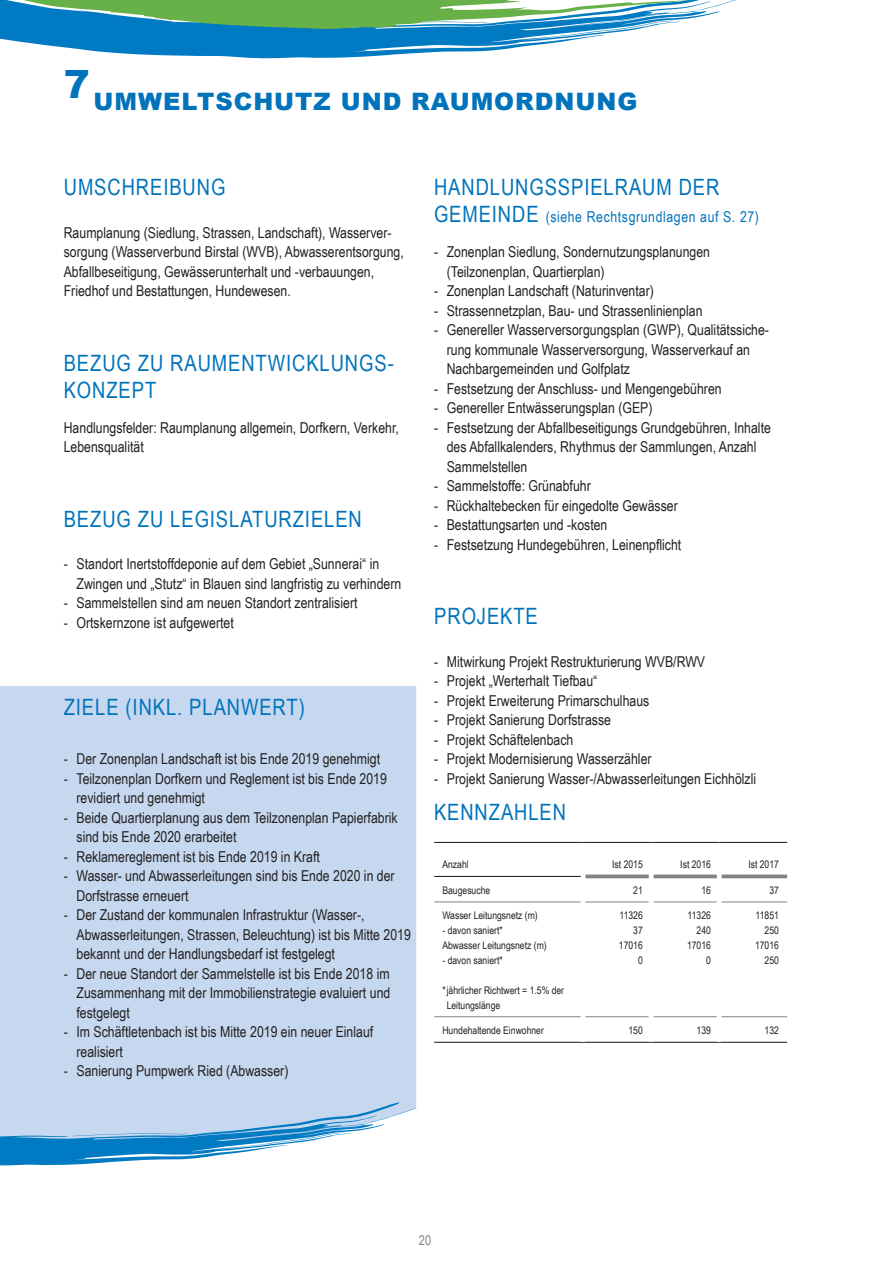
<style>
.page{position:relative;width:893px;height:1263px;background:#fff}
.page>*{position:absolute;margin:0;border:0;box-sizing:border-box;transform-origin:0 0}
.t1{font:900 24px "Arial";letter-spacing:.04em;color:#0173bb}
.t2{font:22.5px/27px "Arial Narrow";letter-spacing:.04em;color:#0173bb}
.t3{font:15px/19.5px "Arial Narrow";color:#231f20}
.t4{font:15px "Arial Narrow";letter-spacing:.04em;color:#0173bb}
.t5{font:13.5px "Arial Narrow";color:#808285}
.t6{font:10.5px/15px "Arial Narrow";color:#231f20;text-align:right}
.s1{font-size:22.5px}
</style>
<div class="page">
<svg style="left:0;top:0;width:736px;height:59px"></svg>
<div style="left:0;top:686px;width:416px;height:382px;background:#c6d8ef"></div>
<svg style="left:0;top:1068px;width:416px;height:98px"></svg>
<svg style="left:585px;top:874px;width:64px;height:4px"></svg>
<svg style="left:653px;top:874px;width:64px;height:4px"></svg>
<svg style="left:721px;top:874px;width:66px;height:4px"></svg>
<hr style="left:583px;top:842px;width:68px;height:1px;background:#231f20">
<hr style="left:651px;top:842px;width:68px;height:1px;background:#231f20">
<hr style="left:719px;top:842px;width:68px;height:1px;background:#231f20">
<hr style="left:434px;top:842px;width:149px;height:1px;background:#231f20">
<hr style="left:434px;top:876px;width:147px;height:1px;background:#231f20">
<hr style="left:434px;top:901px;width:147px;height:1px;background:#808285">
<hr style="left:585px;top:901px;width:64px;height:1px;background:#808285">
<hr style="left:653px;top:901px;width:64px;height:1px;background:#808285">
<hr style="left:721px;top:901px;width:66px;height:1px;background:#808285">
<hr style="left:434px;top:1016px;width:147px;height:1px;background:#808285">
<hr style="left:585px;top:1016px;width:64px;height:1px;background:#808285">
<hr style="left:653px;top:1016px;width:64px;height:1px;background:#808285">
<hr style="left:721px;top:1016px;width:66px;height:1px;background:#808285">
<hr style="left:434px;top:1042px;width:149px;height:1px;background:#231f20">
<hr style="left:583px;top:1042px;width:68px;height:1px;background:#231f20">
<hr style="left:651px;top:1042px;width:68px;height:1px;background:#231f20">
<hr style="left:719px;top:1042px;width:68px;height:1px;background:#231f20">
<h1 class="t1" style="left:64px;top:84px;width:575px"><sup>7</sup> UMWELTSCHUTZ UND RAUMORDNUNG</h1>
<h2 class="t2" style="left:64px;top:173px;width:163px">UMSCHREIBUNG</h2>
<p class="t3" style="left:64px;top:222px;width:342px">Raumplanung (Siedlung, Strassen, Landschaft), Wasserver&shy;sorgung (Wasserverbund Birstal (WVB), Abwasserentsorgung, Abfallbeseitigung, Gewässerunterhalt und -verbauungen, Friedhof und Bestattungen, Hundewesen.</p>
<h2 class="t2" style="left:64px;top:349px;width:332px">BEZUG ZU RAUMENTWICKLUNGS-<br>KONZEPT</h2>
<p class="t3" style="left:64px;top:417px;width:337px">Handlungsfelder: Raumplanung allgemein, Dorfkern, Verkehr,<br>Lebensqualität</p>
<h2 class="t2" style="left:64px;top:505px;width:300px">BEZUG ZU LEGISLATURZIELEN</h2>
<p class="t3" style="left:77px;top:553px;width:326px;text-indent:-13px">- Standort Inertstoffdeponie auf dem Gebiet „Sunnerai“ in<br>Zwingen und „Stutz“ in Blauen sind langfristig zu verhindern</p>
<p class="t3" style="left:64px;top:592px;width:295px">- Sammelstellen sind am neuen Standort zentralisiert</p>
<p class="t3" style="left:64px;top:612px;width:171px">- Ortskernzone ist aufgewertet</p>
<h2 class="t2" style="left:64px;top:692px;width:243px">ZIELE (INKL. PLANWERT)</h2>
<p class="t3" style="left:64px;top:748px;width:318px">- Der Zonenplan Landschaft ist bis Ende 2019 genehmigt</p>
<p class="t3" style="left:77px;top:768px;width:312px;text-indent:-13px">- Teilzonenplan Dorfkern und Reglement ist bis Ende 2019 revidiert und genehmigt</p>
<p class="t3" style="left:77px;top:807px;width:323px;text-indent:-13px">- Beide Quartierplanung aus dem Teilzonenplan Papierfabrik sind bis Ende 2020 erarbeitet</p>
<p class="t3" style="left:64px;top:846px;width:258px">- Reklamereglement ist bis Ende 2019 in Kraft</p>
<p class="t3" style="left:77px;top:865px;width:320px;text-indent:-13px">- Wasser- und Abwasserleitungen sind bis Ende 2020 in der<br>Dorfstrasse erneuert</p>
<p class="t3" style="left:77px;top:904px;width:336px;text-indent:-13px">- Der Zustand der kommunalen Infrastruktur (Wasser-,<br>Abwasserleitungen, Strassen, Beleuchtung) ist bis Mitte 2019 bekannt und der Handlungsbedarf ist festgelegt</p>
<p class="t3" style="left:77px;top:963px;width:315px;text-align:justify;text-indent:-13px">- Der neue Standort der Sammelstelle ist bis Ende 2018 im Zusammenhang mit der Immobilienstrategie evaluiert und festgelegt</p>
<p class="t3" style="left:77px;top:1021px;width:298px;text-indent:-13px">- Im Schäftletenbach ist bis Mitte 2019 ein neuer Einlauf realisiert</p>
<p class="t3" style="left:64px;top:1060px;width:226px">- Sanierung Pumpwerk Ried (Abwasser)</p>
<h2 class="t2" style="left:434px;top:173px;width:287px">HANDLUNGSSPIELRAUM DER</h2>
<p class="t4" style="left:434px;top:206px;width:326px"><span class="s1">GEMEINDE</span> (siehe Rechtsgrundlagen auf S. 27)</p>
<p class="t3" style="left:447px;top:241px;width:265px;text-indent:-13px">- Zonenplan Siedlung, Sondernutzungsplanungen (Teilzonenplan, Quartierplan)</p>
<p class="t3" style="left:434px;top:280px;width:221px">- Zonenplan Landschaft (Naturinventar)</p>
<p class="t3" style="left:434px;top:300px;width:270px">- Strassennetzplan, Bau- und Strassenlinienplan</p>
<p class="t3" style="left:447px;top:319px;width:324px;text-indent:-13px">- Genereller Wasserversorgungsplan (GWP), Qualitätssiche&shy;rung kommunale Wasserversorgung, Wasserverkauf an<br>Nachbargemeinden und Golfplatz</p>
<p class="t3" style="left:434px;top:378px;width:289px">- Festsetzung der Anschluss- und Mengengebühren</p>
<p class="t3" style="left:434px;top:397px;width:220px">- Genereller Entwässerungsplan (GEP)</p>
<p class="t3" style="left:447px;top:417px;width:326px;text-indent:-13px">- Festsetzung der Abfallbeseitigungs Grundgebühren, Inhalte des Abfallkalenders, Rhythmus der Sammlungen, Anzahl<br>Sammelstellen</p>
<p class="t3" style="left:434px;top:475px;width:158px">- Sammelstoffe: Grünabfuhr</p>
<p class="t3" style="left:434px;top:495px;width:245px">- Rückhaltebecken für eingedolte Gewässer</p>
<p class="t3" style="left:434px;top:514px;width:175px">- Bestattungsarten und -kosten</p>
<p class="t3" style="left:434px;top:534px;width:249px">- Festsetzung Hundegebühren, Leinenpflicht</p>
<h2 class="t2" style="left:434px;top:602px;width:105px">PROJEKTE</h2>
<p class="t3" style="left:434px;top:651px;width:272px">- Mitwirkung Projekt Restrukturierung WVB/RWV</p>
<p class="t3" style="left:434px;top:670px;width:165px">- Projekt „Werterhalt Tiefbau“</p>
<p class="t3" style="left:434px;top:690px;width:217px">- Projekt Erweiterung Primarschulhaus</p>
<p class="t3" style="left:434px;top:709px;width:178px">- Projekt Sanierung Dorfstrasse</p>
<p class="t3" style="left:434px;top:729px;width:141px">- Projekt Schäftelenbach</p>
<p class="t3" style="left:434px;top:748px;width:219px">- Projekt Modernisierung Wasserzähler</p>
<p class="t3" style="left:434px;top:768px;width:323px">- Projekt Sanierung Wasser-/Abwasserleitungen Eichhölzli</p>
<h2 class="t2" style="left:434px;top:797px;width:134px">KENNZAHLEN</h2>
<p class="t6" style="left:442px;top:857px;width:28px">Anzahl</p>
<p class="t6" style="left:612px;top:857px;width:32px">Ist 2015</p>
<p class="t6" style="left:680px;top:857px;width:32px">Ist 2016</p>
<p class="t6" style="left:748px;top:857px;width:32px">Ist 2017</p>
<p class="t6" style="left:442px;top:882px;width:49px">Baugesuche</p>
<p class="t6" style="left:633px;top:882px;width:11px">21</p>
<p class="t6" style="left:701px;top:882px;width:11px">16</p>
<p class="t6" style="left:769px;top:882px;width:11px">37</p>
<p class="t6" style="left:442px;top:907px;width:97px">Wasser Leitungsnetz (m)</p>
<p class="t6" style="left:442px;top:922px;width:106px;text-align:left">- davon saniert*<br>Abwasser Leitungsnetz (m)</p>
<p class="t6" style="left:442px;top:952px;width:62px">- davon saniert*</p>
<p class="t6" style="left:447px;top:982px;width:119px;text-align:left;text-indent:-4px">*jährlicher Richtwert = 1.5% der<br>Leitungslänge</p>
<p class="t6" style="left:619px;top:907px;width:25px">11326<br>37<br>17016<br>0</p>
<p class="t6" style="left:687px;top:907px;width:25px">11326<br>240<br>17016<br>0</p>
<p class="t6" style="left:755px;top:907px;width:25px">11851<br>250<br>17016<br>250</p>
<p class="t6" style="left:442px;top:1022px;width:103px">Hundehaltende Einwohner</p>
<p class="t6" style="left:628px;top:1022px;width:16px">150</p>
<p class="t6" style="left:697px;top:1022px;width:16px">139</p>
<p class="t6" style="left:765px;top:1022px;width:16px">132</p>
<p class="t5" style="left:419px;top:1230px;width:14px">20</p>
</div>
